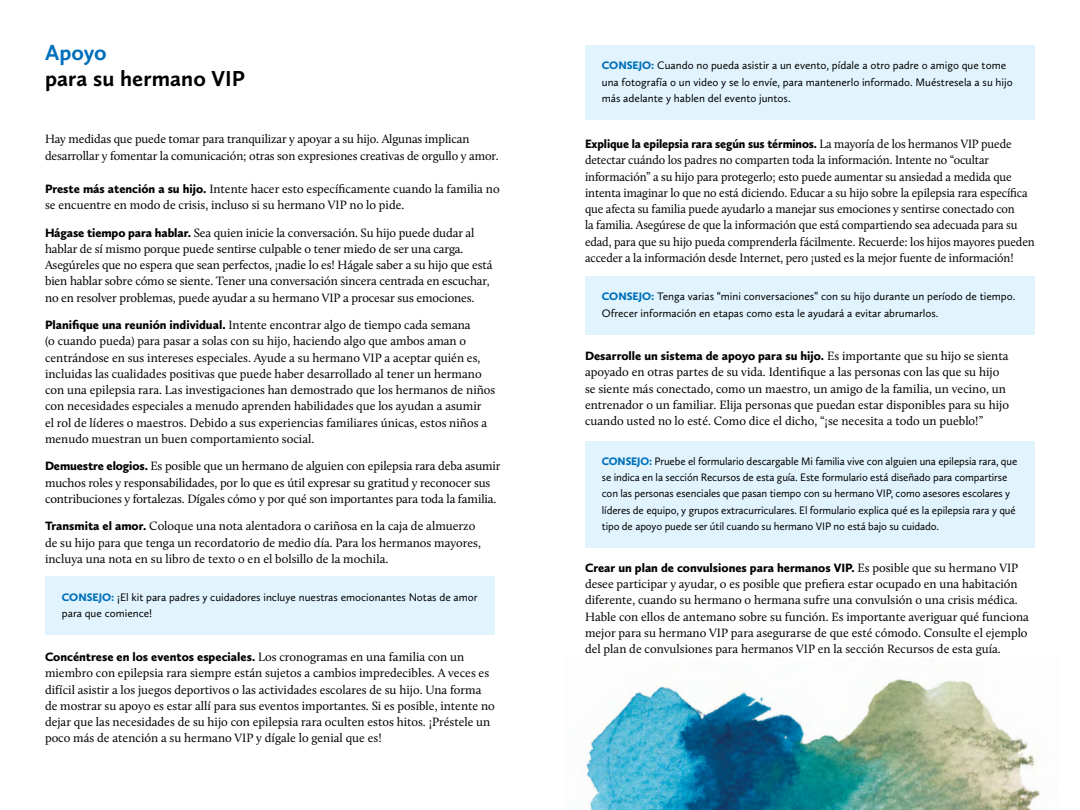
<style>
.page{position:relative;width:1080px;height:810px;background:#fff}
.page>*{position:absolute;margin:0;border:0;box-sizing:border-box;transform-origin:0 0}
.t1{font:700 22.5px "Calluna Sans";color:#000}
.t2{font:700 22.5px "Calluna Sans";letter-spacing:-.005em;color:#006fba}
.t3{font:12.5px/16.2px "Calluna";color:#000}
.t4{font:900 12.5px "Calluna Sans";color:#000}
.t5{font:11.25px/16.2px "Calluna Sans";letter-spacing:-.01em;color:#000}
.s1{font-family:"Calluna Sans";font-weight:900}
.s2{font-weight:900;color:#006fba}
.s3{font-family:"Calluna";font-weight:400}
</style>
<div class="page">
<img style="left:586px;top:679px;width:454px;height:131px">
<div style="left:45px;top:577px;width:450px;height:58px;background:#e1f4fd"></div>
<div style="left:585px;top:45px;width:450px;height:74px;background:#e1f4fd"></div>
<div style="left:585px;top:276px;width:450px;height:58px;background:#e1f4fd"></div>
<div style="left:585px;top:441px;width:450px;height:106px;background:#e1f4fd"></div>
<h1 class="t2" style="left:45px;top:39px;width:63px">Apoyo</h1>
<h1 class="t1" style="left:45px;top:65px;width:201px">para su hermano VIP</h1>
<p class="t3" style="left:45px;top:131px;width:455px">Hay medidas que puede tomar para tranquilizar y apoyar a su hijo. Algunas implican desarrollar y fomentar la comunicación; otras son expresiones creativas de orgullo y amor.</p>
<p class="t3" style="left:45px;top:180px;width:456px"><span class="s1">Preste más atención a su hijo.</span> Intente hacer esto específicamente cuando la familia no se encuentre en modo de crisis, incluso si su hermano VIP no lo pide.</p>
<p class="t3" style="left:45px;top:224px;width:449px"><span class="s1">Hágase tiempo para hablar.</span> Sea quien inicie la conversación. Su hijo puede dudar al hablar de sí mismo porque puede sentirse culpable o tener miedo de ser una carga.<br>Asegúreles que no espera que sean perfectos, ¡nadie lo es! Hágale saber a su hijo que está bien hablar sobre cómo se siente. Tener una conversación sincera centrada en escuchar, no en resolver problemas, puede ayudar a su hermano VIP a procesar sus emociones.</p>
<p class="t3" style="left:45px;top:317px;width:452px"><span class="s1">Planifique una reunión individual.</span> Intente encontrar algo de tiempo cada semana<br>(o cuando pueda) para pasar a solas con su hijo, haciendo algo que ambos aman o centrándose en sus intereses especiales. Ayude a su hermano VIP a aceptar quién es, incluidas las cualidades positivas que puede haber desarrollado al tener un hermano con una epilepsia rara. Las investigaciones han demostrado que los hermanos de niños con necesidades especiales a menudo aprenden habilidades que los ayudan a asumir<br>el rol de líderes o maestros. Debido a sus experiencias familiares únicas, estos niños a menudo muestran un buen comportamiento social.</p>
<p class="t3" style="left:45px;top:458px;width:457px"><span class="s1">Demuestre elogios.</span> Es posible que un hermano de alguien con epilepsia rara deba asumir muchos roles y responsabilidades, por lo que es útil expresar su gratitud y reconocer sus contribuciones y fortalezas. Dígales cómo y por qué son importantes para toda la familia.</p>
<p class="t3" style="left:45px;top:518px;width:437px"><span class="s1">Transmita el amor.</span> Coloque una nota alentadora o cariñosa en la caja de almuerzo de su hijo para que tenga un recordatorio de medio día. Para los hermanos mayores, incluya una nota en su libro de texto o en el bolsillo de la mochila.</p>
<p class="t5" style="left:62px;top:589px;width:417px"><span class="s2">CONSEJO:</span> ¡El kit para padres y cuidadores incluye nuestras emocionantes Notas de amor para que comience!</p>
<p class="t4" style="left:45px;top:649px;width:421px">Concéntrese en los eventos especiales. <span class="s3">Los cronogramas en una familia con un</span></p>
<p class="t3" style="left:45px;top:665px;width:451px">miembro con epilepsia rara siempre están sujetos a cambios impredecibles. A veces es difícil asistir a los juegos deportivos o las actividades escolares de su hijo. Una forma de mostrar su apoyo es estar allí para sus eventos importantes. Si es posible, intente no dejar que las necesidades de su hijo con epilepsia rara oculten estos hitos. ¡Préstele un poco más de atención a su hermano VIP y dígale lo genial que es!</p>
<p class="t5" style="left:602px;top:57px;width:412px"><span class="s2">CONSEJO:</span> Cuando no pueda asistir a un evento, pídale a otro padre o amigo que tome una fotografía o un video y se lo envíe, para mantenerlo informado. Muéstresela a su hijo más adelante y hablen del evento juntos.</p>
<p class="t4" style="left:585px;top:136px;width:428px">Explique la epilepsia rara según sus términos. <span class="s3">La mayoría de los hermanos VIP puede</span></p>
<p class="t3" style="left:585px;top:152px;width:451px">detectar cuándo los padres no comparten toda la información. Intente no “ocultar información” a su hijo para protegerlo; esto puede aumentar su ansiedad a medida que intenta imaginar lo que no está diciendo. Educar a su hijo sobre la epilepsia rara específica que afecta su familia puede ayudarlo a manejar sus emociones y sentirse conectado con<br>la familia. Asegúrese de que la información que está compartiendo sea adecuada para su edad, para que su hijo pueda comprenderla fácilmente. Recuerde: los hijos mayores pueden acceder a la información desde Internet, pero ¡usted es la mejor fuente de información!</p>
<p class="t5" style="left:602px;top:288px;width:415px"><span class="s2">CONSEJO:</span> Tenga varias “mini conversaciones” con su hijo durante un período de tiempo.<br>Ofrecer información en etapas como esta le ayudará a evitar abrumarlos.</p>
<p class="t4" style="left:585px;top:348px;width:425px">Desarrolle un sistema de apoyo para su hijo. <span class="s3">Es importante que su hijo se sienta</span></p>
<p class="t3" style="left:585px;top:364px;width:426px">apoyado en otras partes de su vida. Identifique a las personas con las que su hijo se siente más conectado, como un maestro, un amigo de la familia, un vecino, un entrenador o un familiar. Elija personas que puedan estar disponibles para su hijo cuando usted no lo esté. Como dice el dicho, “¡se necesita a todo un pueblo!”</p>
<p class="t5" style="left:602px;top:453px;width:417px"><span class="s2">CONSEJO:</span> Pruebe el formulario descargable Mi familia vive con alguien una epilepsia rara, que se indica en la sección Recursos de esta guía. Este formulario está diseñado para compartirse con las personas esenciales que pasan tiempo con su hermano VIP, como asesores escolares y líderes de equipo, y grupos extracurriculares. El formulario explica qué es la epilepsia rara y qué tipo de apoyo puede ser útil cuando su hermano VIP no está bajo su cuidado.</p>
<p class="t4" style="left:585px;top:560px;width:435px">Crear un plan de convulsiones para hermanos VIP. <span class="s3">Es posible que su hermano VIP</span></p>
<p class="t3" style="left:585px;top:576px;width:445px">desee participar y ayudar, o es posible que prefiera estar ocupado en una habitación diferente, cuando su hermano o hermana sufre una convulsión o una crisis médica.<br>Hable con ellos de antemano sobre su función. Es importante averiguar qué funciona mejor para su hermano VIP para asegurarse de que esté cómodo. Consulte el ejemplo del plan de convulsiones para hermanos VIP en la sección Recursos de esta guía.</p>
</div>
